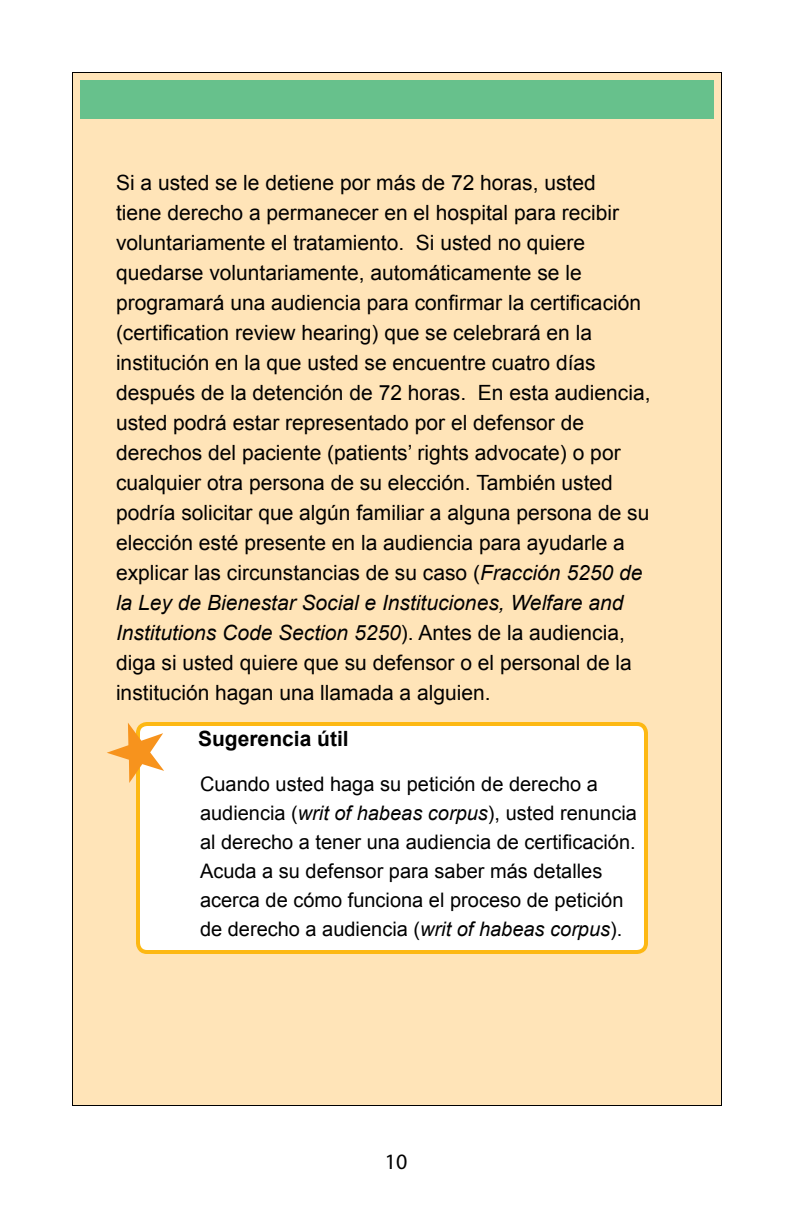
<style>
.page{position:relative;width:792px;height:1224px;background:#fff}
.page>*{position:absolute;margin:0;border:0;box-sizing:border-box;transform-origin:0 0}
.t1{font:22px "Myriad Pro";color:#000}
.t2{font:21px/30px "Arial";color:#000}
.t3{font:700 21px "Arial";color:#000}
.t4{font:20px/29px "Arial";color:#000}
.s1{font-style:italic}
</style>
<div class="page">
<div style="left:72px;top:72px;width:650px;height:1034px;background:#ffe4b8"></div>
<div style="left:80px;top:80px;width:634px;height:39px;background:#67c18c"></div>
<div style="left:138px;top:724px;width:508px;height:228px;background:#fff;border-radius:9px"></div>
<div style="left:136px;top:722px;width:512px;height:232px;border:4px solid #fdb813;border-radius:9px"></div>
<svg style="left:136px;top:722px;width:39px;height:65px"></svg>
<p class="t2" style="left:116px;top:168px;width:536px">Si a usted se le detiene por más de 72 horas, usted<br>tiene derecho a permanecer en el hospital para recibir voluntariamente el tratamiento. Si usted no quiere quedarse voluntariamente, automáticamente se le programará una audiencia para confirmar la certificación (certification review hearing) que se celebrará en la institución en la que usted se encuentre cuatro días después de la detención de 72 horas. En esta audiencia, usted podrá estar representado por el defensor de derechos del paciente (patients’ rights advocate) o por cualquier otra persona de su elección. También usted podría solicitar que algún familiar a alguna persona de su elección esté presente en la audiencia para ayudarle a explicar las circunstancias de su caso (<span class="s1">Fracción 5250 de la Ley de Bienestar Social e Instituciones, Welfare and Institutions Code Section 5250</span>). Antes de la audiencia, diga si usted quiere que su defensor o el personal de la institución hagan una llamada a alguien.</p>
<p class="t3" style="left:198px;top:725px;width:152px">Sugerencia útil</p>
<p class="t4" style="left:200px;top:770px;width:438px">Cuando usted haga su petición de derecho a audiencia (<span class="s1">writ of habeas corpus</span>), usted renuncia al derecho a tener una audiencia de certificación.<br>Acuda a su defensor para saber más detalles acerca de cómo funciona el proceso de petición de derecho a audiencia (<span class="s1">writ of habeas corpus</span>).</p>
<p class="t1" style="left:385px;top:1148px;width:24px">10</p>
</div>
